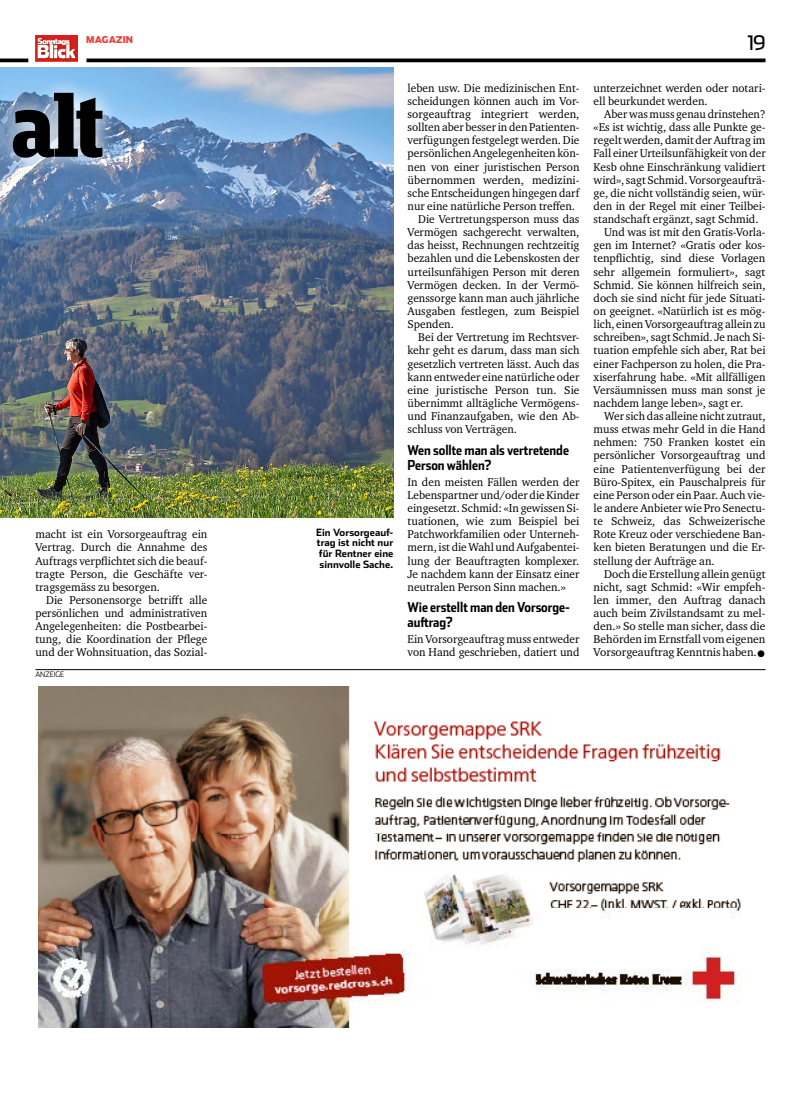
<style>
.page{position:relative;width:801px;height:1099px;background:#fff}
.page>*{position:absolute;margin:0;border:0;box-sizing:border-box;transform-origin:0 0}
.t1{font:700 expanded 91.38px "Mislab Pro Narrow";color:#000}
.t2{font:20px "Stainless";color:#000}
.t3{font:700 13.75px/15px "Stainless Cond";color:#000}
.t4{font:11.62px/13.1px "Charter ITC Pro";color:#000;text-align:justify}
.t5{font:700 10px/10.6px "Stainless";color:#000;text-align:justify}
.t6{font:900 9.38px "Stainless";letter-spacing:.015em;color:#f13d37}
.t7{font:300 7.5px "Stainless";letter-spacing:-.01em;color:#000}
</style>
<div class="page">
<svg style="left:0;top:58px;width:28px;height:4px"></svg>
<svg style="left:86px;top:58px;width:679px;height:4px;fill:#000"></svg>
<div style="left:35px;top:35px;width:43px;height:27px;background:#d51e1c"></div>
<img style="left:35px;top:35px;width:42px;height:25px">
<hr style="left:35px;top:669px;width:730px;height:1px;background:#000">
<img style="left:0;top:67px;width:393px;height:450px">
<div style="left:0;top:74px;width:122px;height:103px;background:#fff;opacity:.8"></div>
<img style="left:39px;top:687px;width:702px;height:340px">
<p class="t6" style="left:86px;top:34px;width:49px">MAGAZIN</p>
<h2 class="t2" style="left:747px;top:31px;width:20px">19</h2>
<h1 class="t1" style="left:11px;top:71px;width:94px">alt</h1>
<p class="t4" style="left:35px;top:527px;width:173px">macht ist ein Vorsorgeauftrag ein Vertrag. Durch die Annahme des Auftrags verpflichtet sich die beauf&shy;tragte Person, die Geschäfte ver&shy;tragsgemäss zu besorgen.</p>
<p class="t4" style="left:35px;top:593px;width:173px;text-indent:11px">Die Personensorge betrifft alle persönlichen und administrativen Angelegenheiten: die Postbearbei&shy;tung, die Koordination der Pflege und der Wohnsituation, das Sozial-</p>
<p class="t7" style="left:35px;top:669px;width:30px">ANZEIGE</p>
<p class="t5" style="left:316px;top:527px;width:79px">Ein Vorsorgeauf&shy;trag ist nicht nur für Rentner eine sinnvolle Sache.</p>
<p class="t4" style="left:407px;top:81px;width:173px">leben usw. Die medizinischen Ent-</p>
<p class="t4" style="left:407px;top:94px;width:173px">scheidungen können auch im Vor-</p>
<p class="t4" style="left:407px;top:107px;width:173px">sorgeauftrag integriert werden,</p>
<p class="t4" style="left:407px;top:120px;width:173px">sollten aber besser in den Patienten-</p>
<p class="t4" style="left:407px;top:134px;width:173px">verfügungen festgelegt werden. Die</p>
<p class="t4" style="left:407px;top:147px;width:173px">persönlichen Angelegenheiten kön-</p>
<p class="t4" style="left:407px;top:160px;width:173px">nen von einer juristischen Person</p>
<p class="t4" style="left:407px;top:173px;width:173px">übernommen werden, medizini-</p>
<p class="t4" style="left:407px;top:186px;width:173px">sche Entscheidungen hingegen darf</p>
<p class="t4" style="left:407px;top:199px;width:169px">nur eine natürliche Person treffen.</p>
<p class="t4" style="left:418px;top:212px;width:163px">Die Vertretungsperson muss das</p>
<p class="t4" style="left:407px;top:225px;width:173px">Vermögen sachgerecht verwalten,</p>
<p class="t4" style="left:407px;top:239px;width:173px">das heisst, Rechnungen rechtzeitig</p>
<p class="t4" style="left:407px;top:252px;width:173px">bezahlen und die Lebenskosten der</p>
<p class="t4" style="left:407px;top:265px;width:173px">urteilsunfähigen Person mit deren</p>
<p class="t4" style="left:407px;top:278px;width:173px">Vermögen decken. In der Vermö-</p>
<p class="t4" style="left:407px;top:291px;width:173px">genssorge kann man auch jährliche</p>
<p class="t4" style="left:407px;top:304px;width:173px">Ausgaben festlegen, zum Beispiel</p>
<p class="t4" style="left:407px;top:317px;width:48px">Spenden.</p>
<p class="t4" style="left:418px;top:330px;width:163px">Bei der Vertretung im Rechtsver-</p>
<p class="t4" style="left:407px;top:344px;width:173px">kehr geht es darum, dass man sich</p>
<p class="t4" style="left:407px;top:357px;width:173px">gesetzlich vertreten lässt. Auch das</p>
<p class="t4" style="left:407px;top:370px;width:173px">kann entweder eine natürliche oder</p>
<p class="t4" style="left:407px;top:383px;width:173px">eine juristische Person tun. Sie</p>
<p class="t4" style="left:407px;top:396px;width:173px">übernimmt alltägliche Vermögens-</p>
<p class="t4" style="left:407px;top:409px;width:173px">und Finanzaufgaben, wie den Ab-</p>
<p class="t4" style="left:407px;top:422px;width:111px">schluss von Verträgen.</p>
<p class="t3" style="left:407px;top:442px;width:163px">Wen sollte man als vertretende<br>Person wählen?</p>
<p class="t4" style="left:407px;top:475px;width:173px">In den meisten Fällen werden der Lebenspartner und/oder die Kinder eingesetzt. Schmid: «In gewissen Si&shy;tuationen, wie zum Beispiel bei Patchworkfamilien oder Unterneh&shy;mern, ist die Wahl und Aufgabentei&shy;lung der Beauftragten komplexer.<br>Je nachdem kann der Einsatz einer neutralen Person Sinn machen.»</p>
<p class="t3" style="left:407px;top:600px;width:164px">Wie erstellt man den Vorsorge&shy;auftrag?</p>
<p class="t4" style="left:407px;top:632px;width:173px">Ein Vorsorgeauftrag muss entweder von Hand geschrieben, datiert und</p>
<p class="t4" style="left:594px;top:81px;width:173px">unterzeichnet werden oder notari&shy;ell beurkundet werden.</p>
<p class="t4" style="left:604px;top:107px;width:163px">Aber was muss genau drinstehen?</p>
<p class="t4" style="left:594px;top:120px;width:173px">«Es ist wichtig, dass alle Punkte ge-</p>
<p class="t4" style="left:594px;top:134px;width:173px">regelt werden, damit der Auftrag im</p>
<p class="t4" style="left:594px;top:147px;width:173px">Fall einer Urteilsunfähigkeit von der</p>
<p class="t4" style="left:594px;top:160px;width:173px">Kesb ohne Einschränkung validiert</p>
<p class="t4" style="left:594px;top:173px;width:173px">wird», sagt Schmid. Vorsorgeaufträ-</p>
<p class="t4" style="left:594px;top:186px;width:173px">ge, die nicht vollständig seien, wür-</p>
<p class="t4" style="left:594px;top:199px;width:173px">den in der Regel mit einer Teilbei-</p>
<p class="t4" style="left:594px;top:212px;width:166px">standschaft ergänzt, sagt Schmid.</p>
<p class="t4" style="left:604px;top:225px;width:163px">Und was ist mit den Gratis-Vorla-</p>
<p class="t4" style="left:594px;top:239px;width:173px">gen im Internet? «Gratis oder kos-</p>
<p class="t4" style="left:594px;top:252px;width:173px">tenpflichtig, sind diese Vorlagen</p>
<p class="t4" style="left:594px;top:265px;width:173px">sehr allgemein formuliert», sagt</p>
<p class="t4" style="left:594px;top:278px;width:173px">Schmid. Sie können hilfreich sein,</p>
<p class="t4" style="left:594px;top:291px;width:173px">doch sie sind nicht für jede Situati-</p>
<p class="t4" style="left:594px;top:304px;width:173px">on geeignet. «Natürlich ist es mög-</p>
<p class="t4" style="left:594px;top:317px;width:173px">lich, einen Vorsorgeauftrag allein zu</p>
<p class="t4" style="left:594px;top:330px;width:173px">schreiben», sagt Schmid. Je nach Si-</p>
<p class="t4" style="left:594px;top:344px;width:173px">tuation empfehle sich aber, Rat bei</p>
<p class="t4" style="left:594px;top:357px;width:173px">einer Fachperson zu holen, die Pra-</p>
<p class="t4" style="left:594px;top:370px;width:173px">xiserfahrung habe. «Mit allfälligen</p>
<p class="t4" style="left:594px;top:383px;width:173px">Versäumnissen muss man sonst je</p>
<p class="t4" style="left:594px;top:396px;width:151px">nachdem lange leben», sagt er.</p>
<p class="t4" style="left:604px;top:409px;width:163px">Wer sich das alleine nicht zutraut,</p>
<p class="t4" style="left:594px;top:422px;width:173px">muss etwas mehr Geld in die Hand</p>
<p class="t4" style="left:594px;top:435px;width:173px">nehmen: 750 Franken kostet ein</p>
<p class="t4" style="left:594px;top:449px;width:173px">persönlicher Vorsorgeauftrag und</p>
<p class="t4" style="left:594px;top:462px;width:173px">eine Patientenverfügung bei der</p>
<p class="t4" style="left:594px;top:475px;width:173px">Büro-Spitex, ein Pauschalpreis für</p>
<p class="t4" style="left:594px;top:488px;width:173px">eine Person oder ein Paar. Auch vie-</p>
<p class="t4" style="left:594px;top:501px;width:173px">le andere Anbieter wie Pro Senectu-</p>
<p class="t4" style="left:594px;top:514px;width:173px">te Schweiz, das Schweizerische</p>
<p class="t4" style="left:594px;top:527px;width:173px">Rote Kreuz oder verschiedene Ban-</p>
<p class="t4" style="left:594px;top:540px;width:173px">ken bieten Beratungen und die Er-</p>
<p class="t4" style="left:594px;top:554px;width:122px">stellung der Aufträge an.</p>
<p class="t4" style="left:604px;top:567px;width:163px">Doch die Erstellung allein genügt</p>
<p class="t4" style="left:594px;top:580px;width:173px">nicht, sagt Schmid: «Wir empfeh-</p>
<p class="t4" style="left:594px;top:593px;width:173px">len immer, den Auftrag danach</p>
<p class="t4" style="left:594px;top:606px;width:173px">auch beim Zivilstandsamt zu mel-</p>
<p class="t4" style="left:594px;top:619px;width:173px">den.» So stelle man sicher, dass die</p>
<p class="t4" style="left:594px;top:632px;width:173px">Behörden im Ernstfall vom eigenen</p>
<p class="t4" style="left:594px;top:645px;width:173px">Vorsorgeauftrag Kenntnis haben.●</p>
</div>
